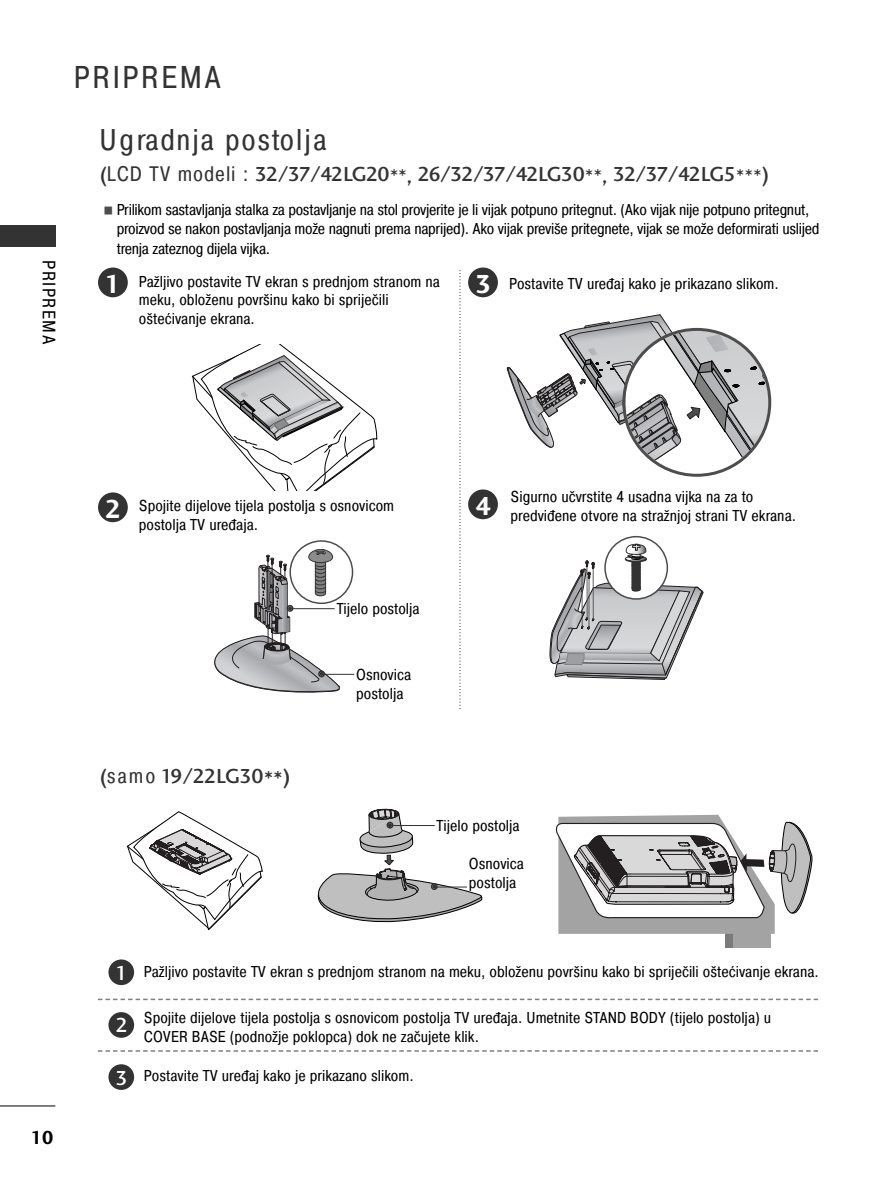
<style>
.page{position:relative;width:893px;height:1190px;background:#fff}
.page>*{position:absolute;margin:0;border:0;box-sizing:border-box;transform-origin:0 0}
.t1{font:31.5px "Pragmatica Cond Cr";letter-spacing:.075em;color:#333}
.t2{font:30px "Pragmatica Cond Cr";letter-spacing:.055em;color:#333}
.t3{font:27px "Charlotte Sans Bold Plain";color:#fff}
.t4{font:21px "Charlotte Sans Medium Plain";letter-spacing:-.06em;color:#333;scale:.95 1}
.t5{font:21px "Charlotte Sans Medium Plain";color:#fff}
.t6{font:19.5px "Charlotte Sans Bold Plain";color:#000}
.t7{font:18px "Pragmatica Cond Cr";letter-spacing:.075em;color:#000}
.t8{font:15.75px/18.9px "Pragmatica Cond Cr";color:#000}
.t9{font:15.75px/19.5px "Pragmatica Cond Cr";letter-spacing:-.02em;color:#000}
.s1{font-family:"Pragmatica Cond Cr"}
.s2{font-family:"FZDING33";font-size:9px;color:#4d4d4d}
.s3{font-family:"Charlotte Sans Bold Plain";font-size:27px;color:#fff}
.s4{font-family:"Charlotte Sans Bold Plain";font-size:22.5px}
</style>
<div class="page">
<hr style="left:0;top:1105px;width:55px;height:1px;background:#000">
<div style="left:0;top:225px;width:55px;height:22px;background:#333"></div>
<svg style="left:191px;top:344px;width:186px;height:146px"></svg>
<svg style="left:507px;top:314px;width:261px;height:160px"></svg>
<div style="left:622px;top:328px;width:149px;height:149px;border:3px solid #4d4d4d;border-radius:50%"></div>
<div style="left:98px;top:267px;width:30px;height:30px;background:#333;border-radius:50%"></div>
<div style="left:468px;top:267px;width:30px;height:30px;background:#333;border-radius:50%"></div>
<div style="left:468px;top:489px;width:30px;height:30px;background:#333;border-radius:50%"></div>
<div style="left:98px;top:492px;width:30px;height:30px;background:#333;border-radius:50%"></div>
<svg style="left:459px;top:270px;width:1px;height:436px"></svg>
<hr style="left:321px;top:674px;width:33px;height:1px;background:#333">
<svg style="left:550px;top:544px;width:153px;height:135px"></svg>
<div style="left:604px;top:536px;width:64px;height:63px;border:2px solid #4d4d4d;border-radius:50%"></div>
<svg style="left:214px;top:549px;width:127px;height:144px"></svg>
<div style="left:289px;top:540px;width:64px;height:64px;border:2px solid #4d4d4d;border-radius:50%"></div>
<svg style="left:98px;top:998px;width:720px;height:2px"></svg>
<svg style="left:98px;top:1050px;width:720px;height:1px"></svg>
<svg style="left:126px;top:811px;width:137px;height:119px"></svg>
<div style="left:724px;top:928px;width:11px;height:20px;background:#7a7a7a"></div>
<div style="left:733px;top:928px;width:37px;height:20px;background:#a3a3a3"></div>
<svg style="left:555px;top:814px;width:258px;height:119px"></svg>
<div style="left:108px;top:959px;width:26px;height:26px;background:#333;border-radius:50%"></div>
<div style="left:108px;top:1012px;width:26px;height:25px;background:#333;border-radius:50%"></div>
<div style="left:108px;top:1064px;width:26px;height:25px;background:#333;border-radius:50%"></div>
<svg style="left:317px;top:809px;width:166px;height:114px"></svg>
<div style="left:431px;top:883px;width:7px;height:7px;border:2px solid #333;border-radius:50%"></div>
<p class="t7" style="left:55px;top:260px;width:86px;rotate:90deg">PRIPREMA</p>
<h1 class="t1" style="left:74px;top:66px;width:149px">PRIPREMA</h1>
<h2 class="t2" style="left:99px;top:129px;width:229px">Ugradnja postolja</h2>
<h3 class="t4" style="left:99px;top:165px;width:706px">(<span class="s1">LCD TV modeli :</span> 32/37/42LG20**, 26/32/37/42LG30**, 32/37/42LG5***)</h3>
<p class="t9" style="left:117px;top:201px;width:704px;text-indent:-13px"><span class="s2">A</span> Prilikom sastavljanja stalka za postavljanje na stol provjerite je li vijak potpuno pritegnut. (Ako vijak nije potpuno pritegnut, proizvod se nakon postavljanja može nagnuti prema naprijed). Ako vijak previše pritegnete, vijak se može deformirati uslijed trenja zateznog dijela vijka.</p>
<h3 class="t3" style="left:105px;top:273px;width:18px">1</h3>
<h3 class="t3" style="left:475px;top:273px;width:18px">3</h3>
<p class="t8" style="left:139px;top:273px;width:302px">Pažljivo postavite TV ekran s prednjom stranom na meku, obloženu površinu kako bi spriječili oštećivanje ekrana.</p>
<p class="t8" style="left:509px;top:276px;width:271px">Postavite TV uređaj kako je prikazano slikom.</p>
<p class="t6" style="left:31px;top:1129px;width:25px">10</p>
<p class="t8" style="left:139px;top:498px;width:257px;text-indent:-34px"><span class="s3">2</span> Spojite dijelove tijela postolja s osnovicom postolja TV uređaja.</p>
<h3 class="t3" style="left:475px;top:495px;width:18px">4</h3>
<p class="t8" style="left:510px;top:489px;width:287px">Sigurno učvrstite 4 usadna vijka na za to predviđene otvore na stražnjoj strani TV ekrana.</p>
<h3 class="t4" style="left:99px;top:768px;width:203px">(<span class="s1">samo</span> 19/22LG30<span class="s4">**</span>)</h3>
<p class="t8" style="left:337px;top:601px;width:84px">Tijelo postolja</p>
<p class="t8" style="left:356px;top:666px;width:56px">Osnovica postolja</p>
<p class="t8" style="left:436px;top:818px;width:84px">Tijelo postolja</p>
<p class="t8" style="left:469px;top:855px;width:56px">Osnovica postolja</p>
<h3 class="t5" style="left:115px;top:964px;width:14px">1</h3>
<h3 class="t5" style="left:115px;top:1017px;width:14px">2</h3>
<h3 class="t5" style="left:115px;top:1069px;width:14px">3</h3>
<p class="t8" style="left:144px;top:963px;width:676px">Pažljivo postavite TV ekran s prednjom stranom na meku, obloženu površinu kako bi spriječili oštećivanje ekrana.</p>
<p class="t8" style="left:144px;top:1010px;width:628px">Spojite dijelove tijela postolja s osnovicom postolja TV uređaja. Umetnite STAND BODY (tijelo postolja) u<br>COVER BASE (podnožje poklopca) dok ne začujete klik.</p>
<p class="t8" style="left:144px;top:1068px;width:271px">Postavite TV uređaj kako je prikazano slikom.</p>
</div>
